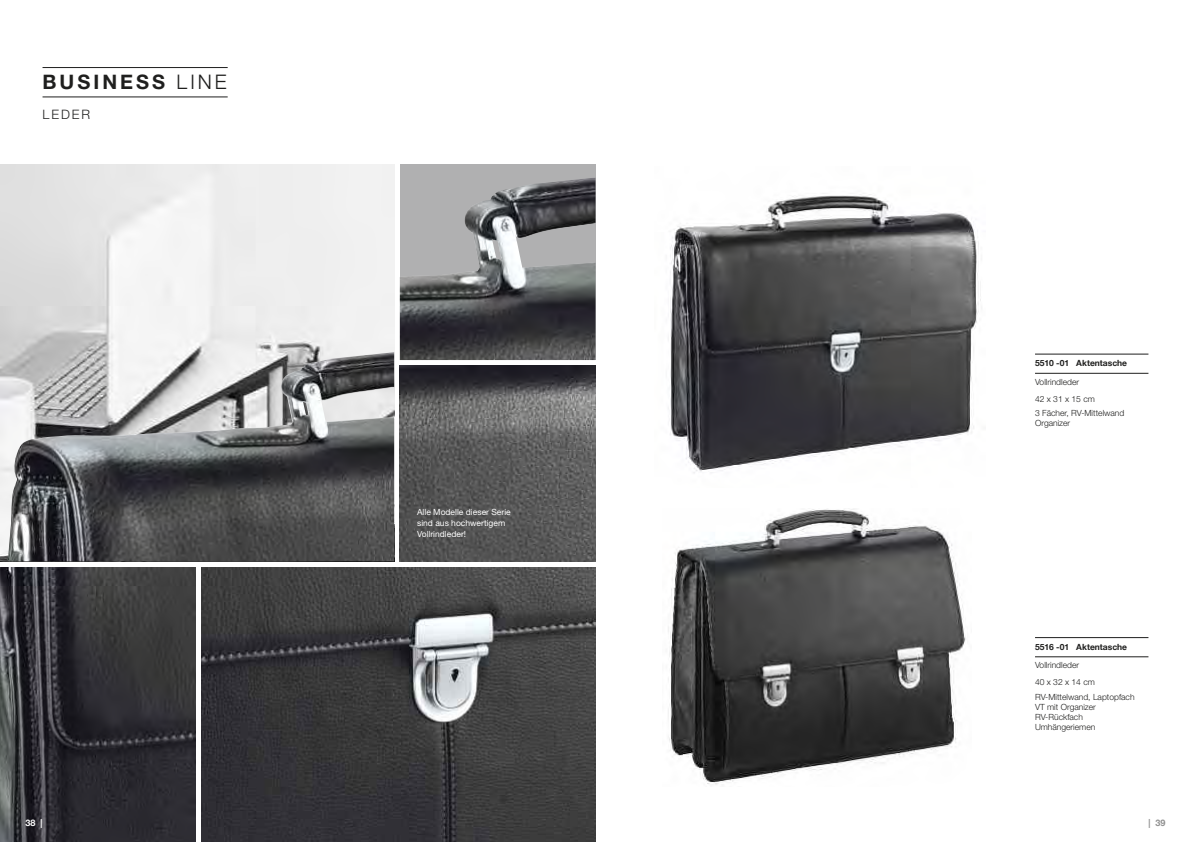
<style>
.page{position:relative;width:1191px;height:842px;background:#fff}
.page>*{position:absolute;margin:0;border:0;box-sizing:border-box;transform-origin:0 0}
.t1{font:700 20px "Helvetica Neue";letter-spacing:.15em;color:#1f1f1e}
.t2{font:300 13px "Helvetica Neue";letter-spacing:.15em;color:#1f1f1e}
.t3{font:700 9px "Helvetica Neue";color:#8f8f8f}
.t4{font:700 9px "Helvetica Neue";color:#fff}
.t5{font:300 8.5px/10px "Helvetica Neue";color:#1f1f1e}
.t6{font:8.5px/11px "Helvetica Neue";color:#fff}
.t7{font:700 8.5px "Helvetica Neue";color:#1f1f1e}
.s1{font-weight:300}
</style>
<div class="page">
<img style="left:201px;top:567px;width:394px;height:275px">
<img style="left:0;top:567px;width:196px;height:275px">
<div style="left:400px;top:164px;width:195px;height:196px;background:#b0b0b1"></div>
<img style="left:400px;top:178px;width:195px;height:182px">
<img style="left:400px;top:366px;width:195px;height:195px">
<img style="left:0;top:164px;width:394px;height:397px">
<img style="left:7px;top:352px;width:387px;height:209px">
<hr style="left:43px;top:67px;width:185px;height:1px;background:#1f1f1e">
<hr style="left:43px;top:97px;width:185px;height:1px;background:#1f1f1e">
<img style="left:668px;top:509px;width:298px;height:276px">
<img style="left:668px;top:193px;width:313px;height:280px">
<hr style="left:1035px;top:637px;width:113px;height:1px;background:#1f1f1e">
<hr style="left:1035px;top:656px;width:113px;height:1px;background:#1f1f1e">
<hr style="left:1035px;top:354px;width:113px;height:1px;background:#1f1f1e">
<hr style="left:1035px;top:373px;width:113px;height:1px;background:#1f1f1e">
<h1 class="t1" style="left:43px;top:75px;width:186px">BUSINESS <span class="s1">LINE</span></h1>
<h2 class="t2" style="left:43px;top:110px;width:49px">LEDER</h2>
<p class="t4" style="left:26px;top:817px;width:19px">38 |</p>
<p class="t6" style="left:417px;top:507px;width:95px">Alle Modelle dieser Serie sind aus hochwertigem<br>Vollrindleder!</p>
<p class="t7" style="left:1035px;top:358px;width:94px">5510 -01 Aktentasche</p>
<p class="t5" style="left:1035px;top:374px;width:61px;line-height:17.1px">Vollrindleder<br>42 x 31 x 15 cm</p>
<p class="t5" style="left:1035px;top:409px;width:91px">3 Fächer, RV-Mittelwand<br>Organizer</p>
<p class="t7" style="left:1035px;top:641px;width:94px">5516 -01 Aktentasche</p>
<p class="t5" style="left:1035px;top:657px;width:61px;line-height:17.1px">Vollrindleder<br>40 x 32 x 14 cm</p>
<p class="t5" style="left:1035px;top:692px;width:101px">RV-Mittelwand, Laptopfach<br>VT mit Organizer<br>RV-Rückfach<br>Umhängeriemen</p>
<p class="t3" style="left:1148px;top:817px;width:19px">| 39</p>
</div>
